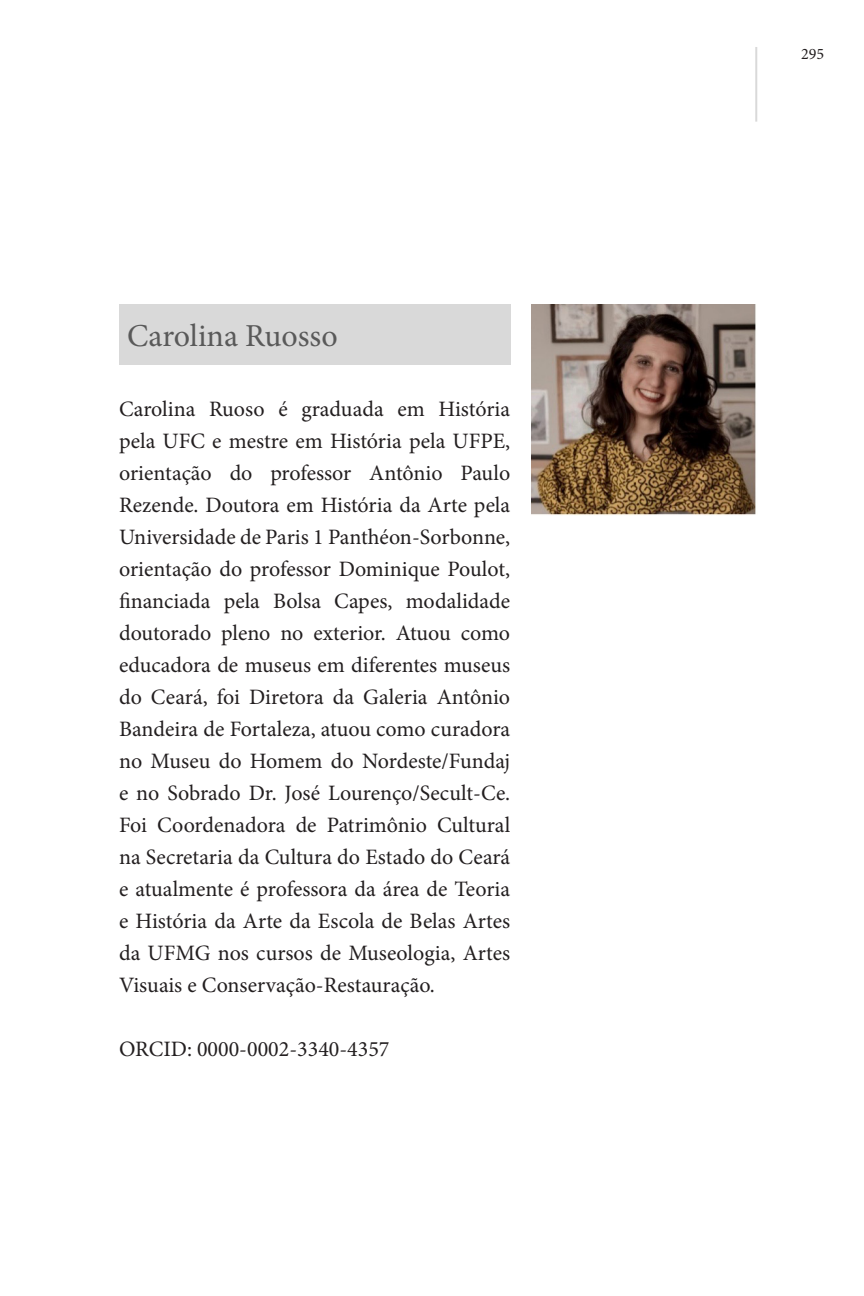
<style>
.page{position:relative;width:864px;height:1296px;background:#fff}
.page>*{position:absolute;margin:0;border:0;box-sizing:border-box;transform-origin:0 0}
.footnote_text{font:32px "Minion Pro";color:#595959}
.texto{font:22px/32px "Minion Pro";color:#231f20;text-align:justify}
.t1{font:16px "Minion Pro";color:#231f20}
</style>
<div class="page">
<hr style="left:755px;top:47px;width:2px;height:75px;background:#d9d9d9">
<div style="left:119px;top:304px;width:391px;height:61px;background:#d9d9d9"></div>
<img style="left:531px;top:304px;width:225px;height:212px">
<p class="footnote_text" style="left:127px;top:314px;width:212px">Carolina Ruosso</p>
<p class="texto" style="left:119px;top:393px;width:393px">Carolina Ruoso é graduada em História pela UFC e mestre em História pela UFPE, orientação do professor Antônio Paulo Rezende. Doutora em História da Arte pela Universidade de Paris 1 Panthéon-Sorbonne, orientação do professor Dominique Poulot, financiada pela Bolsa Capes, modalidade doutorado pleno no exterior. Atuou como educadora de museus em diferentes museus do Ceará, foi Diretora da Galeria Antônio Bandeira de Fortaleza, atuou como curadora no Museu do Homem do Nordeste/Fundaj e no Sobrado Dr. José Lourenço/Secult-Ce.<br>Foi Coordenadora de Patrimônio Cultural na Secretaria da Cultura do Estado do Ceará e atualmente é professora da área de Teoria e História da Arte da Escola de Belas Artes da UFMG nos cursos de Museologia, Artes Visuais e Conservação-Restauração.</p>
<p class="texto" style="left:119px;top:1033px;width:272px">ORCID: 0000-0002-3340-4357</p>
<p class="t1" style="left:801px;top:43px;width:25px">295</p>
</div>
